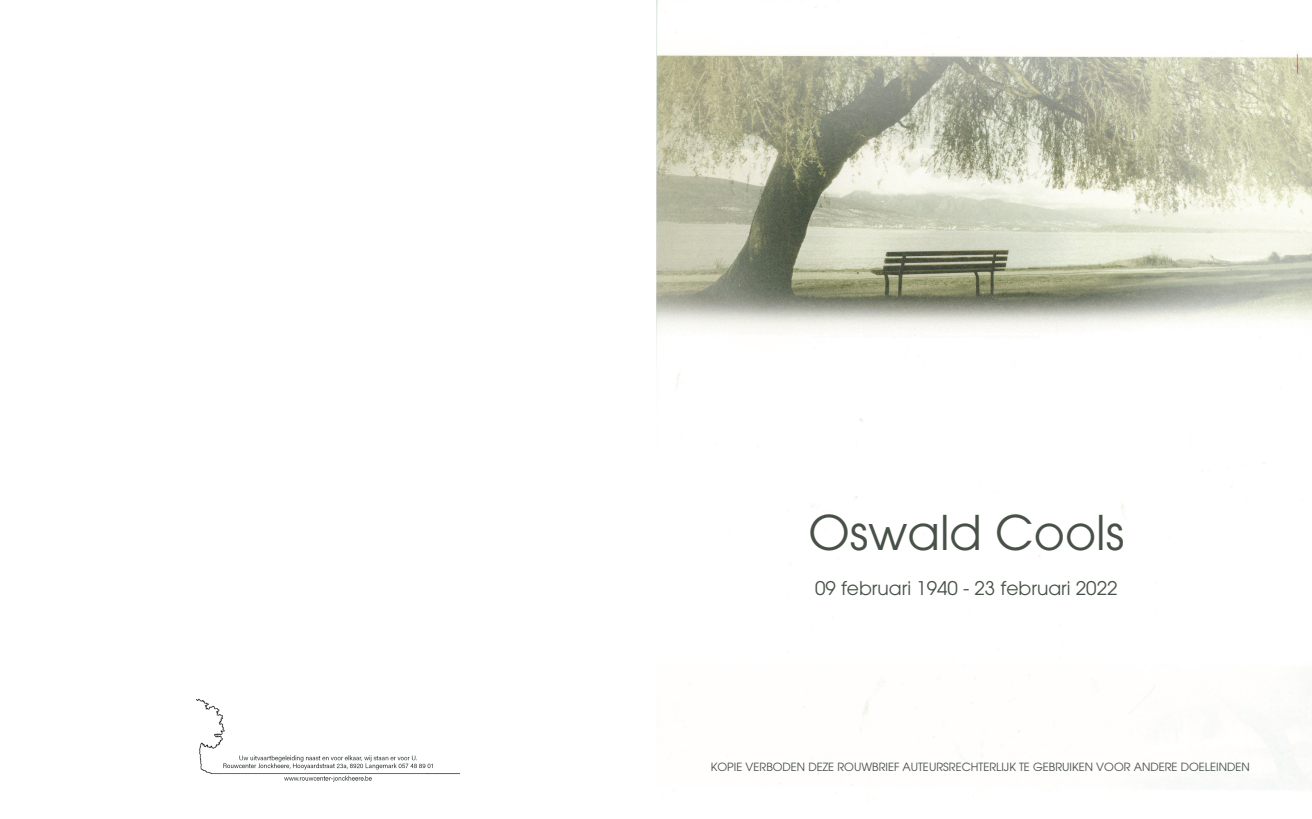
<style>
.page{position:relative;width:1312px;height:819px;background:#fff}
.page>*{position:absolute;margin:0;border:0;box-sizing:border-box;transform-origin:0 0}
.t1{font:47.5px "ITC Avant Garde Pro";color:#475147}
.t2{font:18.75px "ITC Avant Garde Pro";color:#475147}
.t3{font:11.25px "ITC Avant Garde Pro";color:#475147}
</style>
<div class="page">
<img style="left:197px;top:698px;width:262px;height:84px">
<img style="left:656px;top:0;width:655px;height:790px">
<h1 class="t1" style="left:808px;top:503px;width:317px">Oswald Cools</h1>
<h2 class="t2" style="left:814px;top:576px;width:304px">09 februari 1940 - 23 februari 2022</h2>
<p class="t3" style="left:710px;top:760px;width:540px">KOPIE VERBODEN DEZE ROUWBRIEF AUTEURSRECHTERLIJK TE GEBRUIKEN VOOR ANDERE DOELEINDEN</p>
</div>
